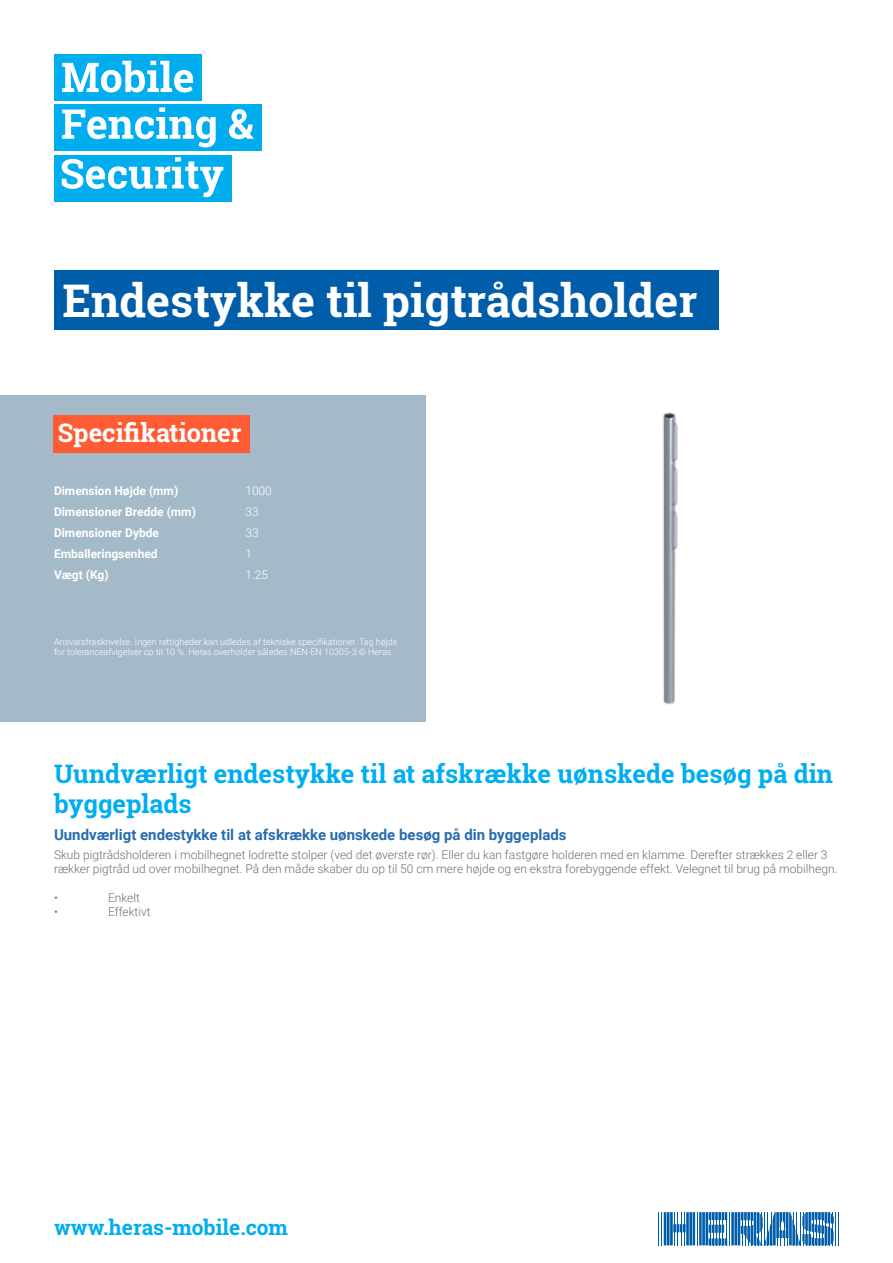
<style>
.page{position:relative;width:893px;height:1263px;background:#fff}
.page>*{position:absolute;margin:0;border:0;box-sizing:border-box;transform-origin:0 0}
.t1{font:700 45px "Roboto Slab";color:#fff}
.t2{font:700 25.5px/30.6px "Roboto Slab";color:#00aeef}
.t3{font:700 25.5px "Roboto Slab";color:#fff}
.t4{font:700 21px "Roboto Slab";color:#00aeef}
.t5{font:700 15px "Roboto";color:#266dae}
.t6{font:300 12px/14.4px "Roboto";color:#6d6f73}
.t7{font:700 12px "Roboto";color:#fff}
.t8{font:300 12px "Roboto";color:#fff}
.t9{font:300 9px/10.8px "Roboto";color:#fff}
</style>
<div class="page">
<hr style="left:658px;top:1212px;width:1px;height:33px;background:#005daa">
<hr style="left:661px;top:1212px;width:1px;height:33px;background:#005daa">
<hr style="left:697px;top:1212px;width:1px;height:33px;background:#005daa">
<hr style="left:835px;top:1212px;width:1px;height:33px;background:#005daa">
<hr style="left:838px;top:1212px;width:1px;height:33px;background:#005daa">
<svg style="left:664px;top:1212px;width:31px;height:33px"></svg>
<hr style="left:705px;top:1212px;width:3px;height:33px;background:#005daa">
<hr style="left:702px;top:1212px;width:3px;height:33px;background:#005daa">
<hr style="left:699px;top:1212px;width:3px;height:33px;background:#005daa">
<svg style="left:709px;top:1212px;width:125px;height:33px"></svg>
<div style="left:54px;top:54px;width:147px;height:47px;background:#00aeef"></div>
<div style="left:54px;top:104px;width:207px;height:47px;background:#00aeef"></div>
<div style="left:54px;top:155px;width:177px;height:46px;background:#00aeef"></div>
<svg style="left:62px;top:61px;width:131px;height:31px"></svg>
<svg style="left:62px;top:107px;width:154px;height:40px"></svg>
<svg style="left:229px;top:109px;width:25px;height:30px"></svg>
<svg style="left:62px;top:157px;width:161px;height:40px"></svg>
<img style="left:662px;top:412px;width:16px;height:293px">
<div style="left:54px;top:270px;width:664px;height:59px;background:#005daa"></div>
<div style="left:0;top:396px;width:426px;height:326px;background:#a5bac9"></div>
<div style="left:54px;top:415px;width:196px;height:38px;background:#ff5c35"></div>
<h1 class="t1" style="left:63px;top:270px;width:636px">Endestykke til pigtrådsholder</h1>
<h2 class="t3" style="left:58px;top:415px;width:185px">Specifikationer</h2>
<p class="t7" style="left:54px;top:482px;width:126px">Dimension Højde (mm)</p>
<p class="t8" style="left:245px;top:482px;width:28px">1000</p>
<p class="t7" style="left:54px;top:503px;width:143px">Dimensioner Bredde (mm)</p>
<p class="t8" style="left:245px;top:503px;width:15px">33</p>
<p class="t7" style="left:54px;top:524px;width:107px">Dimensioner Dybde</p>
<p class="t8" style="left:245px;top:524px;width:15px">33</p>
<p class="t7" style="left:54px;top:545px;width:105px">Emballeringsenhed</p>
<p class="t8" style="left:245px;top:545px;width:8px">1</p>
<p class="t7" style="left:54px;top:566px;width:56px">Vægt (Kg)</p>
<p class="t8" style="left:245px;top:566px;width:24px">1.25</p>
<p class="t9" style="left:54px;top:636px;width:345px">Ansvarsfraskrivelse. Ingen rettigheder kan udledes af tekniske specifikationer. Tag højde for toleranceafvigelser op til 10 %. Heras overholder således NEN-EN 10305-3 © Heras.</p>
<h2 class="t2" style="left:54px;top:758px;width:781px">Uundværligt endestykke til at afskrække uønskede besøg på din byggeplads</h2>
<p class="t5" style="left:54px;top:824px;width:514px">Uundværligt endestykke til at afskrække uønskede besøg på din byggeplads</p>
<p class="t6" style="left:54px;top:847px;width:785px">Skub pigtrådsholderen i mobilhegnet lodrette stolper (ved det øverste rør). Eller du kan fastgøre holderen med en klamme. Derefter strækkes 2 eller 3 rækker pigtråd ud over mobilhegnet. På den måde skaber du op til 50 cm mere højde og en ekstra forebyggende effekt. Velegnet til brug på mobilhegn.</p>
<p class="t6" style="left:54px;top:890px;width:5px">•</p>
<p class="t6" style="left:108px;top:890px;width:33px">Enkelt</p>
<p class="t6" style="left:54px;top:904px;width:5px">•</p>
<p class="t6" style="left:108px;top:904px;width:44px">Effektivt</p>
<h3 class="t4" style="left:54px;top:1213px;width:236px">www.heras-mobile.com</h3>
</div>
